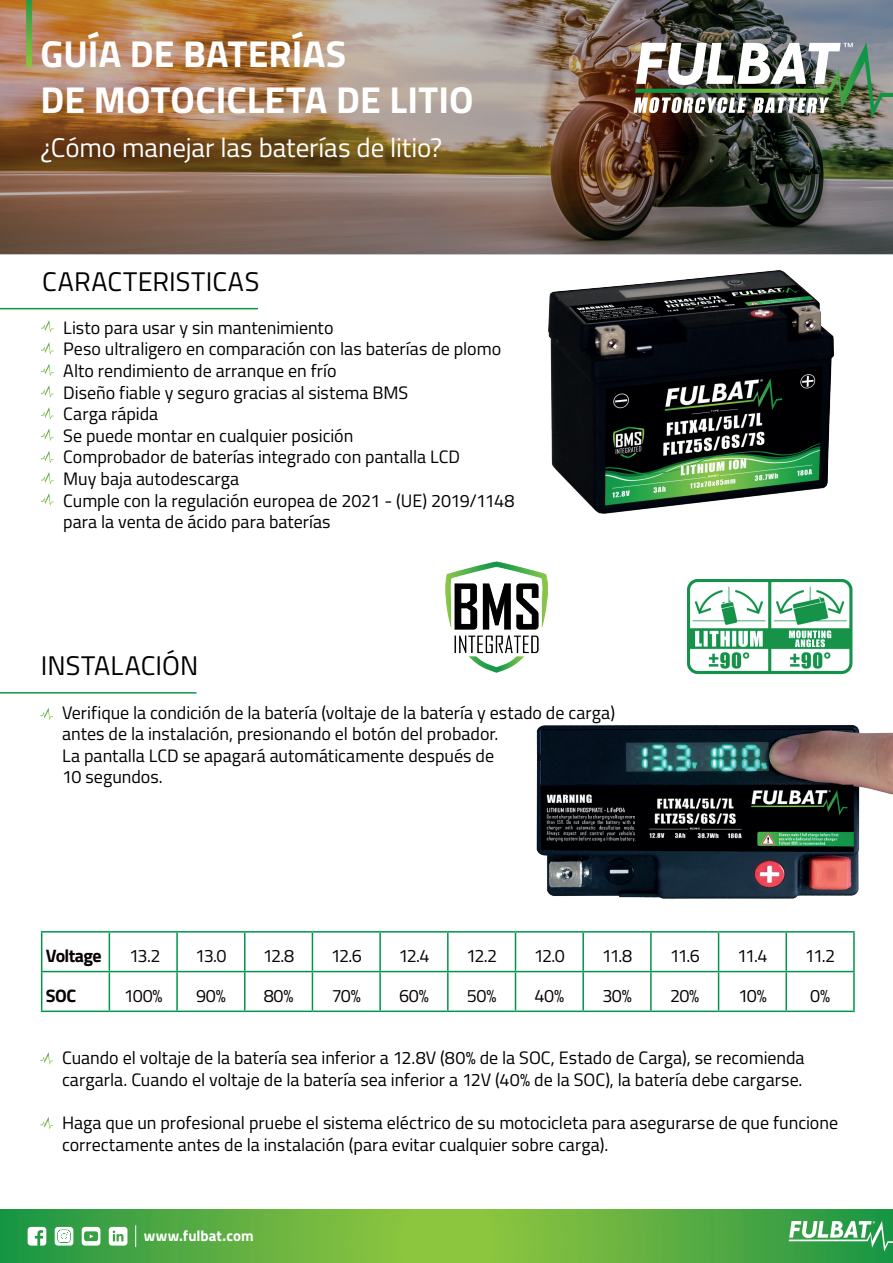
<style>
.page{position:relative;width:893px;height:1263px;background:#fff}
.page>*{position:absolute;margin:0;border:0;box-sizing:border-box;transform-origin:0 0}
.t1{font:700 37.5px/45.8px "Titillium";letter-spacing:.005em;color:#fff}
.t2{font:27px "Titillium";letter-spacing:-.005em;color:#fff}
.t3{font:27px "Titillium";letter-spacing:.005em;color:#000001}
.t4{font:18px/21.6px "Titillium Web";letter-spacing:-.005em;color:#000001}
.t5{font:18px "Titillium Web";letter-spacing:-.08em;color:#080302}
.t6{font:700 18px "Titillium Web";letter-spacing:-.035em;color:#080302}
.t7{font:700 15px "Titillium Web";letter-spacing:.005em;color:#fff}
</style>
<div class="page">
<svg style="left:0;top:1209px;width:893px;height:54px;background:#5fb041"></svg>
<svg style="left:28px;top:1227px;width:18px;height:18px"></svg>
<svg style="left:55px;top:1227px;width:18px;height:18px"></svg>
<svg style="left:82px;top:1227px;width:18px;height:18px"></svg>
<svg style="left:109px;top:1227px;width:18px;height:18px"></svg>
<svg style="left:135px;top:1225px;width:1px;height:22px"></svg>
<svg style="left:789px;top:1221px;width:104px;height:30px"></svg>
<img style="left:0;top:0;width:893px;height:255px">
<svg style="left:26px;top:0;width:6px;height:67px"></svg>
<hr style="left:0;top:692px;width:196px;height:1px;background:#139547">
<img style="left:549px;top:270px;width:284px;height:244px">
<img style="left:687px;top:579px;width:166px;height:96px">
<svg style="left:40px;top:708px;width:13px;height:12px"></svg>
<svg style="left:40px;top:1052px;width:13px;height:13px"></svg>
<svg style="left:40px;top:1117px;width:13px;height:12px"></svg>
<img style="left:633px;top:43px;width:260px;height:75px">
<img style="left:446px;top:561px;width:102px;height:111px">
<img style="left:536px;top:725px;width:357px;height:174px">
<svg style="left:42px;top:932px;width:811px;height:39px"></svg>
<hr style="left:41px;top:931px;width:68px;height:1px;background:#00954a">
<hr style="left:41px;top:932px;width:1px;height:39px;background:#00954a">
<hr style="left:109px;top:931px;width:68px;height:1px;background:#00954a">
<hr style="left:109px;top:932px;width:1px;height:39px;background:#00954a">
<hr style="left:177px;top:931px;width:68px;height:1px;background:#00954a">
<hr style="left:176px;top:932px;width:2px;height:39px;background:#00954a">
<hr style="left:245px;top:931px;width:67px;height:1px;background:#00954a">
<hr style="left:244px;top:932px;width:1px;height:39px;background:#00954a">
<hr style="left:312px;top:931px;width:68px;height:1px;background:#00954a">
<hr style="left:312px;top:932px;width:1px;height:39px;background:#00954a">
<hr style="left:380px;top:931px;width:68px;height:1px;background:#00954a">
<hr style="left:379px;top:932px;width:2px;height:39px;background:#00954a">
<hr style="left:448px;top:931px;width:67px;height:1px;background:#00954a">
<hr style="left:447px;top:932px;width:2px;height:39px;background:#00954a">
<hr style="left:515px;top:931px;width:68px;height:1px;background:#00954a">
<hr style="left:515px;top:932px;width:1px;height:39px;background:#00954a">
<hr style="left:583px;top:931px;width:68px;height:1px;background:#00954a">
<hr style="left:582px;top:932px;width:2px;height:39px;background:#00954a">
<hr style="left:651px;top:931px;width:68px;height:1px;background:#00954a">
<hr style="left:650px;top:932px;width:2px;height:39px;background:#00954a">
<hr style="left:719px;top:931px;width:67px;height:1px;background:#00954a">
<hr style="left:718px;top:932px;width:1px;height:39px;background:#00954a">
<hr style="left:786px;top:931px;width:69px;height:1px;background:#00954a">
<hr style="left:785px;top:932px;width:2px;height:39px;background:#00954a">
<hr style="left:853px;top:932px;width:2px;height:39px;background:#00954a">
<hr style="left:41px;top:971px;width:68px;height:1px;background:#00954a">
<hr style="left:41px;top:972px;width:1px;height:38px;background:#00954a">
<hr style="left:109px;top:971px;width:68px;height:1px;background:#00954a">
<hr style="left:109px;top:972px;width:1px;height:38px;background:#00954a">
<hr style="left:177px;top:971px;width:68px;height:1px;background:#00954a">
<hr style="left:176px;top:972px;width:2px;height:38px;background:#00954a">
<hr style="left:245px;top:971px;width:67px;height:1px;background:#00954a">
<hr style="left:244px;top:972px;width:1px;height:38px;background:#00954a">
<hr style="left:312px;top:971px;width:68px;height:1px;background:#00954a">
<hr style="left:312px;top:972px;width:1px;height:38px;background:#00954a">
<hr style="left:380px;top:971px;width:68px;height:1px;background:#00954a">
<hr style="left:379px;top:972px;width:2px;height:38px;background:#00954a">
<hr style="left:448px;top:971px;width:67px;height:1px;background:#00954a">
<hr style="left:447px;top:972px;width:2px;height:38px;background:#00954a">
<hr style="left:515px;top:971px;width:68px;height:1px;background:#00954a">
<hr style="left:515px;top:972px;width:1px;height:38px;background:#00954a">
<hr style="left:583px;top:971px;width:68px;height:1px;background:#00954a">
<hr style="left:582px;top:972px;width:2px;height:38px;background:#00954a">
<hr style="left:651px;top:971px;width:68px;height:1px;background:#00954a">
<hr style="left:650px;top:972px;width:2px;height:38px;background:#00954a">
<hr style="left:719px;top:971px;width:67px;height:1px;background:#00954a">
<hr style="left:718px;top:972px;width:1px;height:38px;background:#00954a">
<hr style="left:786px;top:971px;width:69px;height:1px;background:#00954a">
<hr style="left:785px;top:972px;width:2px;height:38px;background:#00954a">
<hr style="left:853px;top:972px;width:2px;height:38px;background:#00954a">
<hr style="left:41px;top:1010px;width:68px;height:2px;background:#00954a">
<hr style="left:109px;top:1010px;width:68px;height:2px;background:#00954a">
<hr style="left:177px;top:1010px;width:68px;height:2px;background:#00954a">
<hr style="left:245px;top:1010px;width:67px;height:2px;background:#00954a">
<hr style="left:312px;top:1010px;width:68px;height:2px;background:#00954a">
<hr style="left:380px;top:1010px;width:68px;height:2px;background:#00954a">
<hr style="left:448px;top:1010px;width:67px;height:2px;background:#00954a">
<hr style="left:515px;top:1010px;width:68px;height:2px;background:#00954a">
<hr style="left:583px;top:1010px;width:68px;height:2px;background:#00954a">
<hr style="left:651px;top:1010px;width:68px;height:2px;background:#00954a">
<hr style="left:719px;top:1010px;width:67px;height:2px;background:#00954a">
<hr style="left:786px;top:1010px;width:69px;height:2px;background:#00954a">
<svg style="left:41px;top:342px;width:13px;height:13px"></svg>
<hr style="left:0;top:308px;width:258px;height:1px;background:#139547">
<svg style="left:41px;top:320px;width:13px;height:13px"></svg>
<svg style="left:41px;top:364px;width:13px;height:12px"></svg>
<svg style="left:41px;top:385px;width:13px;height:13px"></svg>
<svg style="left:41px;top:407px;width:13px;height:13px"></svg>
<svg style="left:41px;top:428px;width:13px;height:13px"></svg>
<svg style="left:41px;top:451px;width:13px;height:12px"></svg>
<svg style="left:41px;top:472px;width:13px;height:13px"></svg>
<svg style="left:41px;top:493px;width:13px;height:13px"></svg>
<h1 class="t1" style="left:40px;top:29px;width:307px">GUÍA DE BATERÍAS</h1>
<h1 class="t1" style="left:40px;top:29px;width:435px">INTRODUCTION<br>DE MOTOCICLETA DE LITIO</h1>
<h2 class="t2" style="left:40px;top:128px;width:403px">¿Cómo manejar las baterías de litio?</h2>
<h2 class="t3" style="left:42px;top:261px;width:219px">CARACTERISTICAS</h2>
<p class="t4" style="left:63px;top:316px;width:453px">Listo para usar y sin mantenimiento<br>Peso ultraligero en comparación con las baterías de plomo Alto rendimiento de arranque en frío<br>Diseño fiable y seguro gracias al sistema BMS<br>Carga rápida<br>Se puede montar en cualquier posición<br>Comprobador de baterías integrado con pantalla LCD<br>Muy baja autodescarga<br>Cumple con la regulación europea de 2021 - (UE) 2019/1148 para la venta de ácido para baterías</p>
<h2 class="t3" style="left:41px;top:646px;width:159px">INSTALACIÓN</h2>
<p class="t4" style="left:62px;top:701px;width:555px">Verifique la condición de la batería (voltaje de la batería y estado de carga) antes de la instalación, presionando el botón del probador.<br>La pantalla LCD se apagará automáticamente después de<br>10 segundos.</p>
<p class="t6" style="left:46px;top:942px;width:57px">Voltage</p>
<p class="t5" style="left:129px;top:942px;width:33px">13.2</p>
<p class="t5" style="left:195px;top:942px;width:33px">13.0</p>
<p class="t5" style="left:263px;top:942px;width:33px">12.8</p>
<p class="t5" style="left:331px;top:942px;width:32px">12.6</p>
<p class="t5" style="left:398px;top:942px;width:33px">12.4</p>
<p class="t5" style="left:466px;top:942px;width:33px">12.2</p>
<p class="t5" style="left:534px;top:942px;width:33px">12.0</p>
<p class="t5" style="left:602px;top:942px;width:32px">11.8</p>
<p class="t5" style="left:670px;top:942px;width:32px">11.6</p>
<p class="t5" style="left:737px;top:942px;width:32px">11.4</p>
<p class="t5" style="left:805px;top:942px;width:32px">11.2</p>
<p class="t6" style="left:46px;top:981px;width:32px">SOC</p>
<p class="t5" style="left:124px;top:982px;width:40px">100%</p>
<p class="t5" style="left:196px;top:982px;width:31px">90%</p>
<p class="t5" style="left:264px;top:982px;width:31px">80%</p>
<p class="t5" style="left:332px;top:982px;width:31px">70%</p>
<p class="t5" style="left:399px;top:982px;width:31px">60%</p>
<p class="t5" style="left:467px;top:982px;width:31px">50%</p>
<p class="t5" style="left:534px;top:982px;width:31px">40%</p>
<p class="t5" style="left:602px;top:982px;width:31px">30%</p>
<p class="t5" style="left:670px;top:982px;width:31px">20%</p>
<p class="t5" style="left:738px;top:982px;width:30px">10%</p>
<p class="t5" style="left:810px;top:982px;width:21px">0%</p>
<p class="t4" style="left:62px;top:1046px;width:744px">Cuando el voltaje de la batería sea inferior a 12.8V (80% de la SOC, Estado de Carga), se recomienda cargarla. Cuando el voltaje de la batería sea inferior a 12V (40% de la SOC), la batería debe cargarse.</p>
<p class="t4" style="left:62px;top:1111px;width:778px">Haga que un profesional pruebe el sistema eléctrico de su motocicleta para asegurarse de que funcione correctamente antes de la instalación (para evitar cualquier sobre carga).</p>
<p class="t7" style="left:144px;top:1224px;width:111px">www.fulbat.com</p>
</div>
